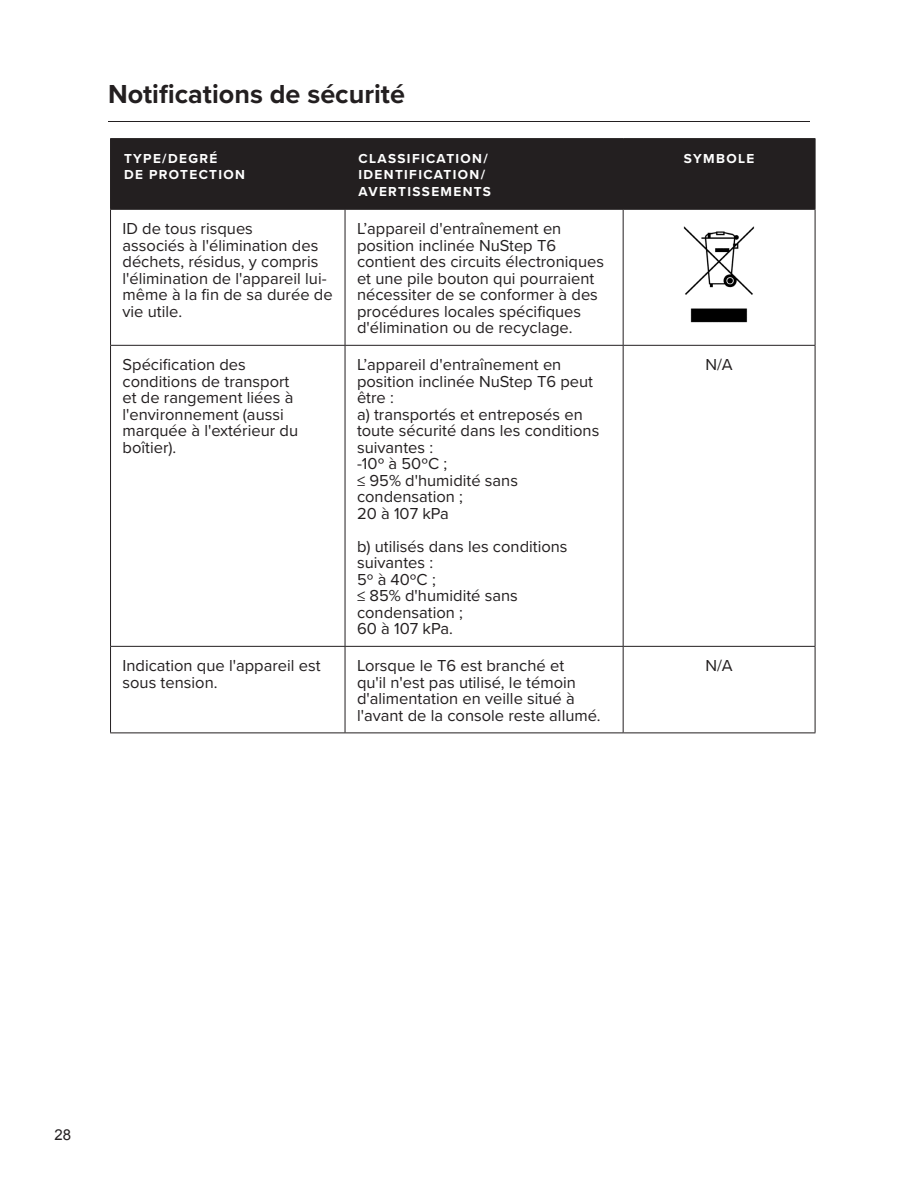
<style>
.page{position:relative;width:918px;height:1188px;background:#fff}
.page>*{position:absolute;margin:0;border:0;box-sizing:border-box;transform-origin:0 0}
.Section_Title{font:700 27px "Proxima Nova";color:#231f20}
.Table_Body{font:16.5px/16.5px "Proxima Nova";color:#231f20}
.t1{font:15px "Arial";color:#231f20}
.Table_Head_2{font:700 13.5px/16.5px "Proxima Nova";letter-spacing:.1em;color:#fff}
</style>
<div class="page">
<hr style="left:108px;top:121px;width:702px;height:1px;background:#231f20">
<div style="left:111px;top:139px;width:704px;height:70px;background:#231f20"></div>
<hr style="left:110px;top:138px;width:235px;height:1px;background:#231f20">
<hr style="left:110px;top:139px;width:1px;height:70px;background:#231f20">
<hr style="left:110px;top:209px;width:235px;height:1px;background:#231f20">
<hr style="left:345px;top:138px;width:278px;height:1px;background:#231f20">
<hr style="left:345px;top:139px;width:1px;height:70px;background:#231f20">
<hr style="left:345px;top:209px;width:278px;height:1px;background:#231f20">
<hr style="left:623px;top:138px;width:192px;height:1px;background:#231f20">
<hr style="left:623px;top:139px;width:1px;height:70px;background:#231f20">
<hr style="left:815px;top:139px;width:1px;height:70px;background:#231f20">
<hr style="left:623px;top:209px;width:192px;height:1px;background:#231f20">
<hr style="left:110px;top:210px;width:1px;height:135px;background:#231f20">
<hr style="left:345px;top:210px;width:1px;height:135px;background:#231f20">
<hr style="left:623px;top:210px;width:1px;height:135px;background:#231f20">
<hr style="left:815px;top:210px;width:1px;height:135px;background:#231f20">
<hr style="left:110px;top:345px;width:235px;height:1px;background:#231f20">
<hr style="left:110px;top:346px;width:1px;height:300px;background:#231f20">
<hr style="left:345px;top:345px;width:278px;height:1px;background:#231f20">
<hr style="left:345px;top:346px;width:1px;height:300px;background:#231f20">
<hr style="left:623px;top:345px;width:192px;height:1px;background:#231f20">
<hr style="left:623px;top:346px;width:1px;height:300px;background:#231f20">
<hr style="left:815px;top:346px;width:1px;height:300px;background:#231f20">
<hr style="left:110px;top:646px;width:235px;height:1px;background:#231f20">
<hr style="left:110px;top:647px;width:1px;height:86px;background:#231f20">
<hr style="left:110px;top:733px;width:235px;height:1px;background:#231f20">
<hr style="left:345px;top:646px;width:278px;height:1px;background:#231f20">
<hr style="left:345px;top:647px;width:1px;height:86px;background:#231f20">
<hr style="left:345px;top:733px;width:278px;height:1px;background:#231f20">
<hr style="left:623px;top:646px;width:192px;height:1px;background:#231f20">
<hr style="left:623px;top:647px;width:1px;height:86px;background:#231f20">
<hr style="left:815px;top:647px;width:1px;height:86px;background:#231f20">
<hr style="left:623px;top:733px;width:192px;height:1px;background:#231f20">
<img style="left:683px;top:226px;width:72px;height:97px">
<p class="Section_Title" style="left:108px;top:74px;width:298px">Notifications de sécurité</p>
<p class="Table_Head_2" style="left:124px;top:150px;width:123px">TYPE/DEGRÉ<br>DE PROTECTION</p>
<p class="Table_Head_2" style="left:359px;top:150px;width:134px">CLASSIFICATION/<br>IDENTIFICATION/<br>AVERTISSEMENTS</p>
<p class="Table_Head_2" style="left:684px;top:150px;width:72px">SYMBOLE</p>
<p class="Table_Body" style="left:123px;top:220px;width:212px">ID de tous risques<br>associés à l'élimination des déchets, résidus, y compris l'élimination de l'appareil lui&shy;même à la fin de sa durée de vie utile.</p>
<p class="Table_Body" style="left:357px;top:220px;width:249px">L’appareil d'entraînement en position inclinée NuStep T6 contient des circuits électroniques et une pile bouton qui pourraient nécessiter de se conformer à des procédures locales spécifiques d'élimination ou de recyclage.</p>
<p class="Table_Body" style="left:123px;top:356px;width:177px">Spécification des conditions de transport et de rangement liées à l'environnement (aussi marquée à l'extérieur du boîtier).</p>
<p class="Table_Body" style="left:357px;top:356px;width:238px">L’appareil d'entraînement en position inclinée NuStep T6 peut être :</p>
<p class="Table_Body" style="left:705px;top:356px;width:29px">N/A</p>
<p class="Table_Body" style="left:357px;top:405px;width:244px">a) transportés et entreposés en toute sécurité dans les conditions suivantes :</p>
<p class="Table_Body" style="left:357px;top:455px;width:92px">-10º à 50ºC ;</p>
<p class="Table_Body" style="left:357px;top:471px;width:163px">≤ 95% d'humidité sans condensation ;</p>
<p class="Table_Body" style="left:357px;top:504px;width:93px">20 à 107 kPa</p>
<p class="Table_Body" style="left:357px;top:537px;width:212px">b) utilisés dans les conditions suivantes :</p>
<p class="Table_Body" style="left:357px;top:570px;width:80px">5º à 40ºC ;</p>
<p class="Table_Body" style="left:357px;top:587px;width:162px">≤ 85% d'humidité sans condensation ;</p>
<p class="Table_Body" style="left:357px;top:620px;width:97px">60 à 107 kPa.</p>
<p class="Table_Body" style="left:123px;top:657px;width:200px">Indication que l'appareil est sous tension.</p>
<p class="Table_Body" style="left:357px;top:657px;width:245px">Lorsque le T6 est branché et<br>qu'il n'est pas utilisé, le témoin d'alimentation en veille situé à l'avant de la console reste allumé.</p>
<p class="Table_Body" style="left:705px;top:657px;width:29px">N/A</p>
<p class="t1" style="left:55px;top:1125px;width:18px">28</p>
</div>
